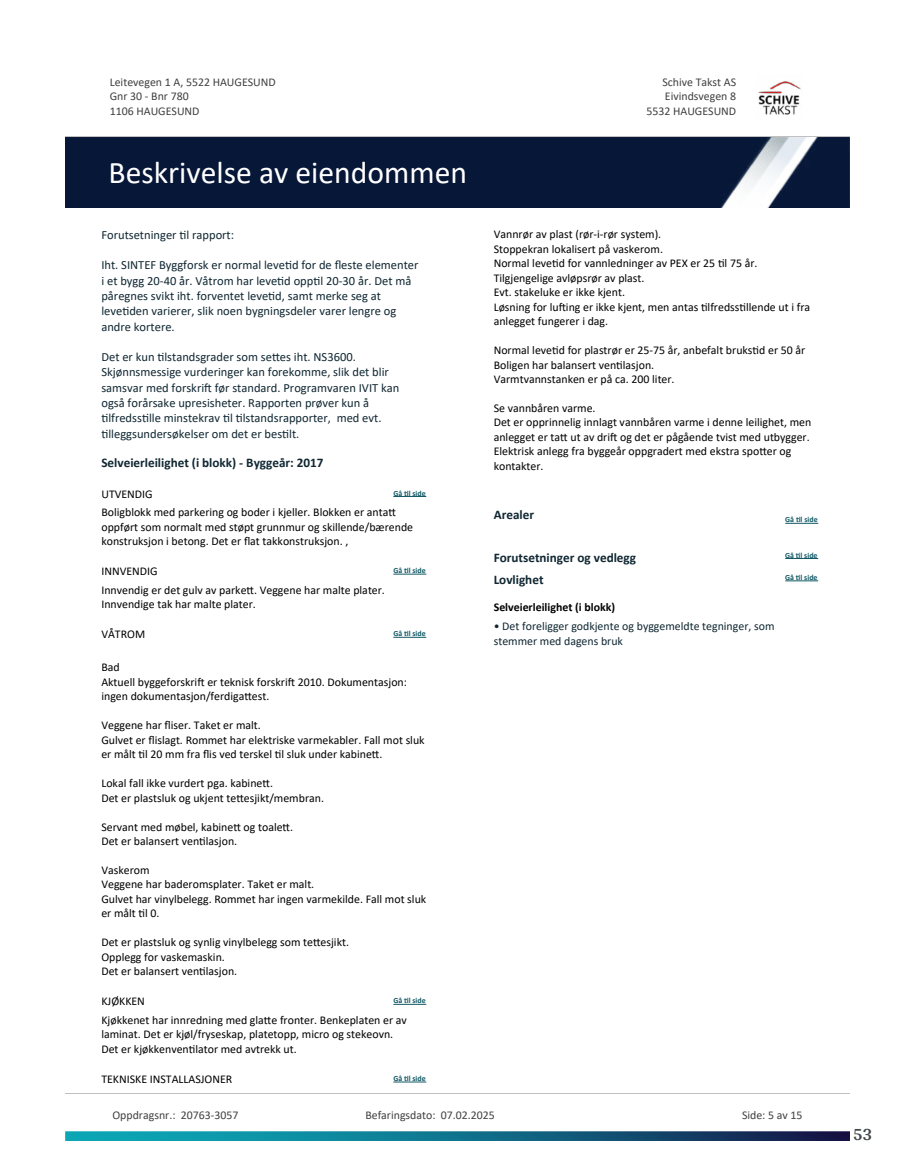
<style>
.page{position:relative;width:915px;height:1172px;background:#fff}
.page>*{position:absolute;margin:0;border:0;box-sizing:border-box;transform-origin:0 0}
.t1{font:31.65px "Calibri";color:#fff}
.t2{font:700 18px "Arya";color:#414749}
.t3{font:700 13.2px/22.4px "Calibri";color:#102732}
.t4{font:12.45px/15.3px "Calibri";color:#102732}
.t5{font:11.85px/14.4px "Calibri";color:#000}
.t6{font:11.85px/14.5px "Calibri";color:#404040}
.t7{font:11.85px/14.4px "Calibri";color:#102732}
.t8{font:700 11.85px "Calibri";color:#000}
.t9{font:700 7.95px "Calibri";color:#115965}
</style>
<div class="page">
<hr style="left:393px;top:496px;width:33px;height:1px;background:#115965">
<hr style="left:393px;top:574px;width:33px;height:1px;background:#115965">
<hr style="left:393px;top:637px;width:33px;height:1px;background:#115965">
<hr style="left:393px;top:1004px;width:33px;height:1px;background:#115965">
<hr style="left:393px;top:1082px;width:33px;height:1px;background:#115965">
<hr style="left:785px;top:523px;width:33px;height:1px;background:#115965">
<hr style="left:785px;top:581px;width:32px;height:1px;background:#115965">
<hr style="left:785px;top:558px;width:32px;height:1px;background:#115965">
<div style="left:65px;top:137px;width:784px;height:71px;background:#071738"></div>
<img style="left:758px;top:81px;width:43px;height:34px">
<hr style="left:65px;top:136px;width:784px;height:1px;background:#c0c0c0">
<hr style="left:65px;top:1093px;width:784px;height:1px;background:#c0c0c0">
<img style="left:65px;top:1131px;width:784px;height:9px">
<p class="t6" style="left:110px;top:74px;width:167px">Leitevegen 1 A, 5522 HAUGESUND<br>Gnr 30 - Bnr 780<br>1106 HAUGESUND</p>
<p class="t6" style="left:662px;top:74px;width:75px">Schive Takst AS</p>
<p class="t6" style="left:664px;top:89px;width:73px">Eivindsvegen 8</p>
<p class="t6" style="left:646px;top:103px;width:91px">5532 HAUGESUND</p>
<h1 class="t1" style="left:109px;top:150px;width:360px">Beskrivelse av eiendommen</h1>
<p class="t4" style="left:101px;top:227px;width:134px">Forutsetninger 琀椀l rapport:</p>
<p class="t4" style="left:101px;top:257px;width:318px">Iht. SINTEF Byggforsk er normal leve琀椀d for de 昀氀este elementer i et bygg 20-40 år. Våtrom har leve琀椀d opp琀椀l 20-30 år. Det må påregnes svikt iht. forventet leve琀椀d, samt merke seg at<br>leve琀椀den varierer, slik noen bygningsdeler varer lengre og andre kortere.</p>
<p class="t4" style="left:101px;top:349px;width:299px">Det er kun 琀椀lstandsgrader som se琀琀es iht. NS3600.<br>Skjønnsmessige vurderinger kan forekomme, slik det blir samsvar med forskri昀琀 før standard. Programvaren IVIT kan også forårsake upresisheter. Rapporten prøver kun å<br>琀椀lfredss琀椀lle minstekrav 琀椀l 琀椀lstandsrapporter, med evt.<br>琀椀lleggsundersøkelser om det er bes琀椀lt.</p>
<p class="t3" style="left:101px;top:451px;width:223px">Selveierleilighet (i blokk) - Byggeår: 2017</p>
<p class="t5" style="left:101px;top:486px;width:53px">UTVENDIG</p>
<p class="t9" style="left:393px;top:487px;width:34px">Gå 琀椀l side</p>
<p class="t5" style="left:101px;top:505px;width:313px">Boligblokk med parkering og boder i kjeller. Blokken er anta琀琀oppført som normalt med støpt grunnmur og skillende/bærende konstruksjon i betong. Det er 昀氀at takkonstruksjon. ,</p>
<p class="t5" style="left:101px;top:564px;width:58px">INNVENDIG</p>
<p class="t9" style="left:393px;top:565px;width:34px">Gå 琀椀l side</p>
<p class="t5" style="left:101px;top:582px;width:285px">Innvendig er det gulv av parke琀琀. Veggene har malte plater.<br>Innvendige tak har malte plater.</p>
<p class="t5" style="left:101px;top:627px;width:45px">VÅTROM</p>
<p class="t9" style="left:393px;top:628px;width:34px">Gå 琀椀l side</p>
<p class="t5" style="left:101px;top:660px;width:307px">Bad<br>Aktuell byggeforskri昀琀 er teknisk forskri昀琀 2010. Dokumentasjon: ingen dokumentasjon/ferdiga琀琀est.</p>
<p class="t5" style="left:101px;top:718px;width:324px">Veggene har 昀氀iser. Taket er malt.<br>Gulvet er 昀氀islagt. Rommet har elektriske varmekabler. Fall mot sluk er målt 琀椀l 20 mm fra 昀氀is ved terskel 琀椀l sluk under kabine琀琀.</p>
<p class="t5" style="left:101px;top:776px;width:224px">Lokal fall ikke vurdert pga. kabine琀琀.<br>Det er plastsluk og ukjent te琀琀esjikt/membran.</p>
<p class="t5" style="left:101px;top:819px;width:193px">Servant med møbel, kabine琀琀 og toale琀琀.<br>Det er balansert ven琀椀lasjon.</p>
<p class="t5" style="left:101px;top:862px;width:326px">Vaskerom<br>Veggene har baderomsplater. Taket er malt.<br>Gulvet har vinylbelegg. Rommet har ingen varmekilde. Fall mot sluk er målt 琀椀l 0.</p>
<p class="t5" style="left:101px;top:935px;width:249px">Det er plastsluk og synlig vinylbelegg som te琀琀esjikt.<br>Opplegg for vaskemaskin.<br>Det er balansert ven琀椀lasjon.</p>
<p class="t5" style="left:101px;top:994px;width:45px">KJØKKEN</p>
<p class="t9" style="left:393px;top:995px;width:34px">Gå 琀椀l side</p>
<p class="t5" style="left:101px;top:1012px;width:307px">Kjøkkenet har innredning med gla琀琀e fronter. Benkeplaten er av laminat. Det er kjøl/fryseskap, platetopp, micro og stekeovn.<br>Det er kjøkkenven琀椀lator med avtrekk ut.</p>
<p class="t5" style="left:101px;top:1072px;width:132px">TEKNISKE INSTALLASJONER</p>
<p class="t9" style="left:393px;top:1073px;width:34px">Gå 琀椀l side</p>
<p class="t5" style="left:493px;top:227px;width:318px">Vannrør av plast (rør-i-rør system).<br>Stoppekran lokalisert på vaskerom.<br>Normal leve琀椀d for vannledninger av PEX er 25 琀椀l 75 år.<br>Tilgjengelige avløpsrør av plast.<br>Evt. stakeluke er ikke kjent.<br>Løsning for lu昀琀ing er ikke kjent, men antas 琀椀lfredss琀椀llende ut i fra anlegget fungerer i dag.</p>
<p class="t5" style="left:493px;top:343px;width:313px">Normal leve琀椀d for plastrør er 25-75 år, anbefalt bruks琀椀d er 50 år<br>Boligen har balansert ven琀椀lasjon.<br>Varmtvannstanken er på ca. 200 liter.</p>
<p class="t5" style="left:493px;top:401px;width:319px">Se vannbåren varme.<br>Det er opprinnelig innlagt vannbåren varme i denne leilighet, men anlegget er ta琀琀 ut av dri昀琀 og det er pågående tvist med utbygger.<br>Elektrisk anlegg fra byggeår oppgradert med ekstra spo琀琀er og kontakter.</p>
<p class="t3" style="left:493px;top:503px;width:42px">Arealer</p>
<p class="t3" style="left:493px;top:546px;width:144px">Forutsetninger og vedlegg<br>Lovlighet</p>
<p class="t8" style="left:493px;top:599px;width:123px">Selveierleilighet (i blokk)</p>
<p class="t7" style="left:493px;top:619px;width:282px">• Det foreligger godkjente og byggemeldte tegninger, som stemmer med dagens bruk</p>
<p class="t9" style="left:785px;top:514px;width:34px">Gå 琀椀l side</p>
<p class="t9" style="left:785px;top:549px;width:34px">Gå 琀椀l side</p>
<p class="t9" style="left:785px;top:572px;width:34px">Gå 琀椀l side</p>
<p class="t6" style="left:112px;top:1107px;width:127px">Oppdragsnr.: 20763-3057</p>
<p class="t6" style="left:365px;top:1107px;width:131px">Befaringsdato: 07.02.2025</p>
<p class="t6" style="left:741px;top:1107px;width:62px">Side: 5 av 15</p>
<h2 class="t2" style="left:852px;top:1123px;width:21px">53</h2>
</div>
